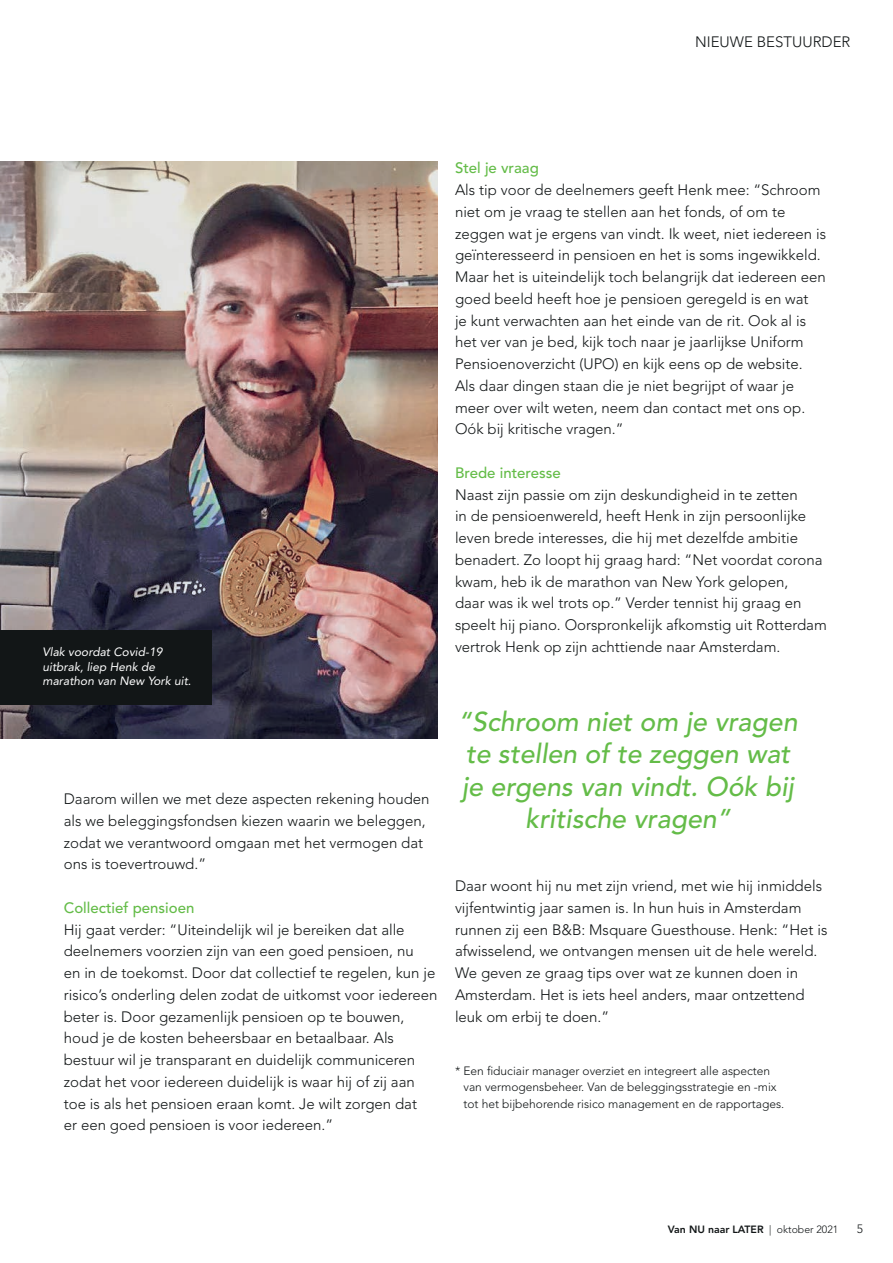
<style>
.page{position:relative;width:893px;height:1263px;background:#fff}
.page>*{position:absolute;margin:0;border:0;box-sizing:border-box;transform-origin:0 0}
.t1{font:italic 500 27px/32.4px "Avenir LT Std";color:#64bc48;text-align:center}
.t2{font:300 15px/21.8px "Avenir LT Std";color:#121617}
.t3{font:500 15px "Avenir LT Std";color:#64bc48}
.t4{font:300 12px/16.5px "Avenir LT Std";color:#121617}
.t5{font:italic 12px/14.4px "Avenir LT Std";color:#fff}
.t6{font:800 10.5px "Avenir LT Std";color:#121617}
.s1{font-weight:300}
</style>
<div class="page">
<img style="left:0;top:161px;width:438px;height:578px">
<div style="left:0;top:630px;width:211px;height:75px;background:#121617"></div>
<p class="t2" style="left:695px;top:31px;width:157px">NIEUWE BESTUURDER</p>
<p class="t5" style="left:43px;top:645px;width:150px">Vlak voordat Covid-19 uitbrak, liep Henk de marathon van New York uit.</p>
<p class="t2" style="left:64px;top:788px;width:367px">Daarom willen we met deze aspecten rekening houden als we beleggingsfondsen kiezen waarin we beleggen, zodat we verantwoord omgaan met het vermogen dat ons is toevertrouwd.”</p>
<p class="t3" style="left:64px;top:899px;width:132px">Collectief pensioen</p>
<p class="t2" style="left:64px;top:919px;width:375px">Hij gaat verder: “Uiteindelijk wil je bereiken dat alle deelnemers voorzien zijn van een goed pensioen, nu<br>en in de toekomst. Door dat collectief te regelen, kun je risico’s onderling delen zodat de uitkomst voor iedereen beter is. Door gezamenlijk pensioen op te bouwen, houd je de kosten beheersbaar en betaalbaar. Als bestuur wil je transparant en duidelijk communiceren zodat het voor iedereen duidelijk is waar hij of zij aan toe is als het pensioen eraan komt. Je wilt zorgen dat<br>er een goed pensioen is voor iedereen.”</p>
<p class="t3" style="left:455px;top:159px;width:85px">Stel je vraag</p>
<p class="t2" style="left:455px;top:179px;width:373px">Als tip voor de deelnemers geeft Henk mee: “Schroom niet om je vraag te stellen aan het fonds, of om te zeggen wat je ergens van vindt. Ik weet, niet iedereen is geïnteresseerd in pensioen en het is soms ingewikkeld.<br>Maar het is uiteindelijk toch belangrijk dat iedereen een goed beeld heeft hoe je pensioen geregeld is en wat<br>je kunt verwachten aan het einde van de rit. Ook al is het ver van je bed, kijk toch naar je jaarlijkse Uniform Pensioenoverzicht (UPO) en kijk eens op de website.<br>Als daar dingen staan die je niet begrijpt of waar je meer over wilt weten, neem dan contact met ons op.<br>Oók bij kritische vragen.”</p>
<p class="t3" style="left:455px;top:464px;width:107px">Brede interesse</p>
<p class="t2" style="left:455px;top:484px;width:373px">Naast zijn passie om zijn deskundigheid in te zetten<br>in de pensioenwereld, heeft Henk in zijn persoonlijke leven brede interesses, die hij met dezelfde ambitie benadert. Zo loopt hij graag hard: “Net voordat corona kwam, heb ik de marathon van New York gelopen,<br>daar was ik wel trots op.” Verder tennist hij graag en speelt hij piano. Oorspronkelijk afkomstig uit Rotterdam vertrok Henk op zijn achttiende naar Amsterdam.</p>
<h1 class="t1" style="left:458px;top:706px;width:341px">“Schroom niet om je vragen te stellen of te zeggen wat je ergens van vindt. Oók bij kritische vragen”</h1>
<p class="t2" style="left:455px;top:875px;width:374px">Daar woont hij nu met zijn vriend, met wie hij inmiddels vijfentwintig jaar samen is. In hun huis in Amsterdam runnen zij een B&amp;B: Msquare Guesthouse. Henk: “Het is afwisselend, we ontvangen mensen uit de hele wereld.<br>We geven ze graag tips over wat ze kunnen doen in Amsterdam. Het is iets heel anders, maar ontzettend leuk om erbij te doen.”</p>
<p class="t4" style="left:463px;top:1062px;width:322px;text-indent:-8px">* Een fiduciair manager overziet en integreert alle aspecten van vermogensbeheer. Van de beleggingsstrategie en -mix tot het bijbehorende risico management en de rapportages.</p>
<p class="t6" style="left:668px;top:1223px;width:172px">Van NU naar LATER <span class="s1">| oktober 2021</span></p>
<p class="t4" style="left:857px;top:1220px;width:8px">5</p>
</div>
